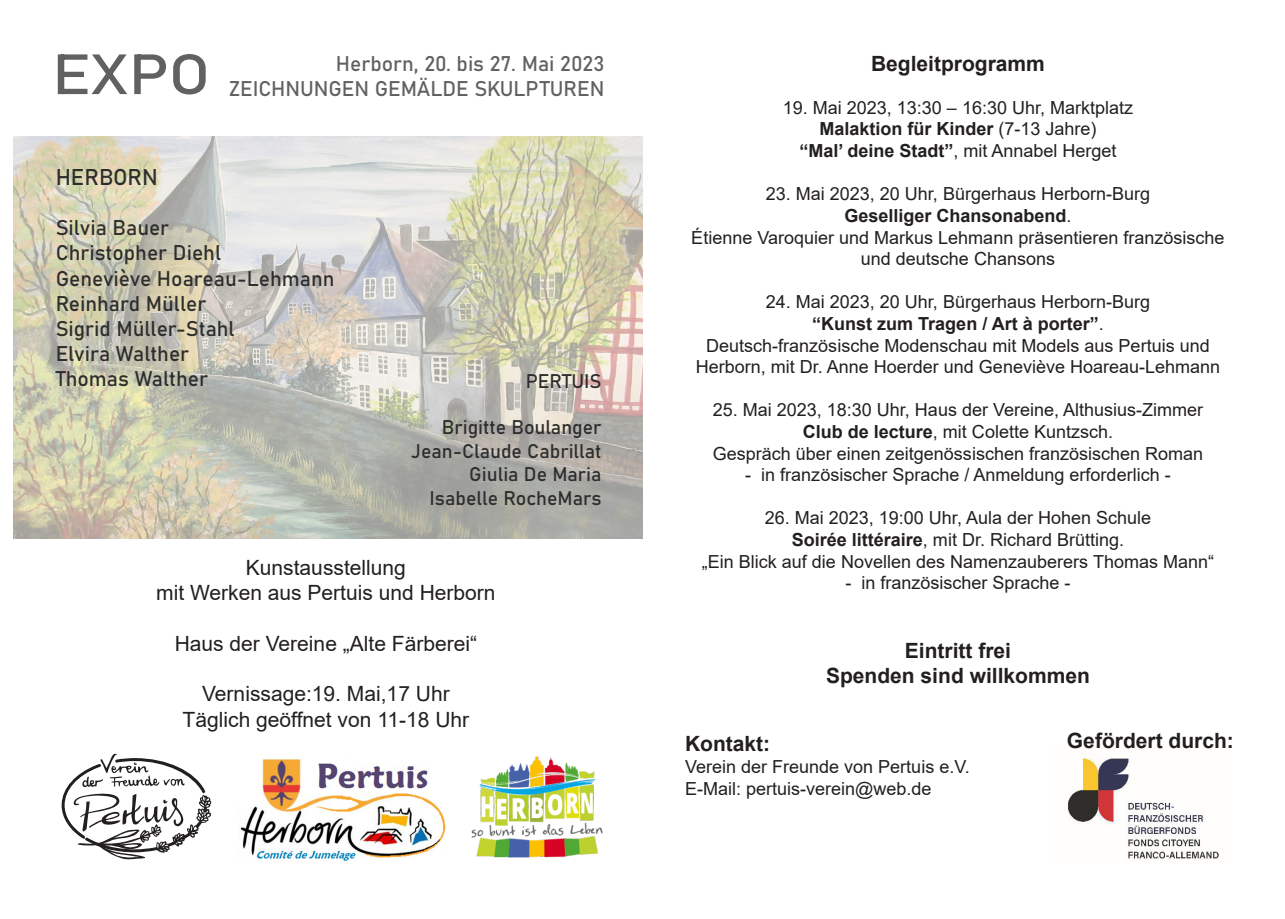
<style>
.page{position:relative;width:1285px;height:919px;background:#fff}
.page>*{position:absolute;margin:0;border:0;box-sizing:border-box;transform-origin:0 0}
.t1{font:22.5px "Bahnschrift";color:#2d2e2d}
.t2{font:21px "Arial";color:#231f20}
.t3{font:21px "Bahnschrift";color:#2d2e2d}
.t4{font:700 21px "Arial";color:#231f20}
.t5{font:21px "Bahnschrift";color:#626162}
.t6{font:19.5px "Bahnschrift";color:#2d2e2d}
.t7{font:18px/21.6px "Arial";color:#231f20;text-align:center}
.t8{font:700 18px "Arial";color:#231f20}
.s1{font-weight:400}
.s2{font-weight:700}
</style>
<div class="page">
<img style="left:1067px;top:754px;width:152px;height:106px">
<svg style="left:58px;top:54px;width:148px;height:40px"></svg>
<svg style="left:61px;top:753px;width:151px;height:106px"></svg>
<img style="left:471px;top:756px;width:132px;height:102px">
<img style="left:240px;top:759px;width:206px;height:102px">
<img style="left:13px;top:137px;width:629px;height:401px">
<p class="t5" style="left:336px;top:50px;width:270px">Herborn, 20. bis 27. Mai 2023</p>
<p class="t5" style="left:229px;top:75px;width:377px">ZEICHNUNGEN GEMÄLDE SKULPTUREN</p>
<p class="t1" style="left:56px;top:162px;width:104px">HERBORN</p>
<p class="t3" style="left:56px;top:214px;width:115px">Silvia Bauer</p>
<p class="t3" style="left:56px;top:239px;width:167px">Christopher Diehl</p>
<p class="t3" style="left:56px;top:265px;width:280px">Geneviève Hoareau-Lehmann</p>
<p class="t3" style="left:56px;top:290px;width:152px">Reinhard Müller</p>
<p class="t3" style="left:56px;top:315px;width:180px">Sigrid Müller-Stahl</p>
<p class="t3" style="left:56px;top:340px;width:135px">Elvira Walther</p>
<p class="t3" style="left:56px;top:365px;width:154px">Thomas Walther</p>
<p class="t6" style="left:525px;top:368px;width:77px">PERTUIS</p>
<p class="t6" style="left:442px;top:415px;width:161px">Brigitte Boulanger</p>
<p class="t6" style="left:411px;top:438px;width:192px">Jean-Claude Cabrillat</p>
<p class="t6" style="left:469px;top:462px;width:134px">Giulia De Maria</p>
<p class="t6" style="left:429px;top:485px;width:173px">Isabelle RocheMars</p>
<p class="t2" style="left:246px;top:553px;width:161px">Kunstausstellung</p>
<p class="t2" style="left:156px;top:578px;width:341px">mit Werken aus Pertuis und Herborn</p>
<p class="t2" style="left:175px;top:629px;width:304px">Haus der Vereine „Alte Färberei“</p>
<p class="t2" style="left:202px;top:679px;width:249px">Vernissage:19. Mai,17 Uhr</p>
<p class="t2" style="left:182px;top:704px;width:288px">Täglich geöffnet von 11-18 Uhr</p>
<p class="t4" style="left:870px;top:48px;width:175px">Begleitprogramm</p>
<p class="t7" style="left:782px;top:97px;width:352px">19. Mai 2023, 13:30 – 16:30 Uhr, Marktplatz</p>
<p class="t8" style="left:819px;top:116px;width:279px">Malaktion für Kinder <span class="s1">(7-13 Jahre)</span></p>
<p class="t7" style="left:799px;top:140px;width:319px"><span class="s2">“Mal’ deine Stadt”</span>, mit Annabel Herget</p>
<p class="t7" style="left:765px;top:183px;width:386px">23. Mai 2023, 20 Uhr, Bürgerhaus Herborn-Burg</p>
<p class="t8" style="left:844px;top:203px;width:229px">Geselliger Chansonabend<span class="s1">.</span></p>
<p class="t7" style="left:691px;top:226px;width:534px">Étienne Varoquier und Markus Lehmann präsentieren französische und deutsche Chansons</p>
<p class="t7" style="left:765px;top:291px;width:386px">24. Mai 2023, 20 Uhr, Bürgerhaus Herborn-Burg</p>
<p class="t8" style="left:812px;top:311px;width:293px">“Kunst zum Tragen / Art à porter”<span class="s1">.</span></p>
<p class="t7" style="left:706px;top:334px;width:505px">Deutsch-französische Modenschau mit Models aus Pertuis und</p>
<p class="t7" style="left:695px;top:356px;width:526px">Herborn, mit Dr. Anne Hoerder und Geneviève Hoareau-Lehmann</p>
<p class="t7" style="left:712px;top:399px;width:492px">25. Mai 2023, 18:30 Uhr, Haus der Vereine, Althusius-Zimmer</p>
<p class="t7" style="left:802px;top:421px;width:312px"><span class="s2">Club de lecture</span>, mit Colette Kuntzsch.</p>
<p class="t7" style="left:712px;top:442px;width:492px">Gespräch über einen zeitgenössischen französischen Roman</p>
<p class="t7" style="left:745px;top:464px;width:427px">- in französischer Sprache / Anmeldung erforderlich -</p>
<p class="t7" style="left:764px;top:507px;width:388px">26. Mai 2023, 19:00 Uhr, Aula der Hohen Schule</p>
<p class="t7" style="left:791px;top:529px;width:334px"><span class="s2">Soirée littéraire</span>, mit Dr. Richard Brütting.</p>
<p class="t7" style="left:701px;top:550px;width:513px">„Ein Blick auf die Novellen des Namenzauberers Thomas Mann“</p>
<p class="t7" style="left:845px;top:572px;width:227px">- in französischer Sprache -</p>
<p class="t4" style="left:904px;top:635px;width:108px">Eintritt frei</p>
<p class="t4" style="left:825px;top:660px;width:265px">Spenden sind willkommen</p>
<p class="t4" style="left:685px;top:729px;width:87px">Kontakt:</p>
<p class="t7" style="left:685px;top:755px;width:286px">Verein der Freunde von Pertuis e.V.</p>
<p class="t7" style="left:685px;top:777px;width:248px">E-Mail: pertuis-verein@web.de</p>
<p class="t4" style="left:1066px;top:725px;width:168px">Gefördert durch:</p>
</div>
